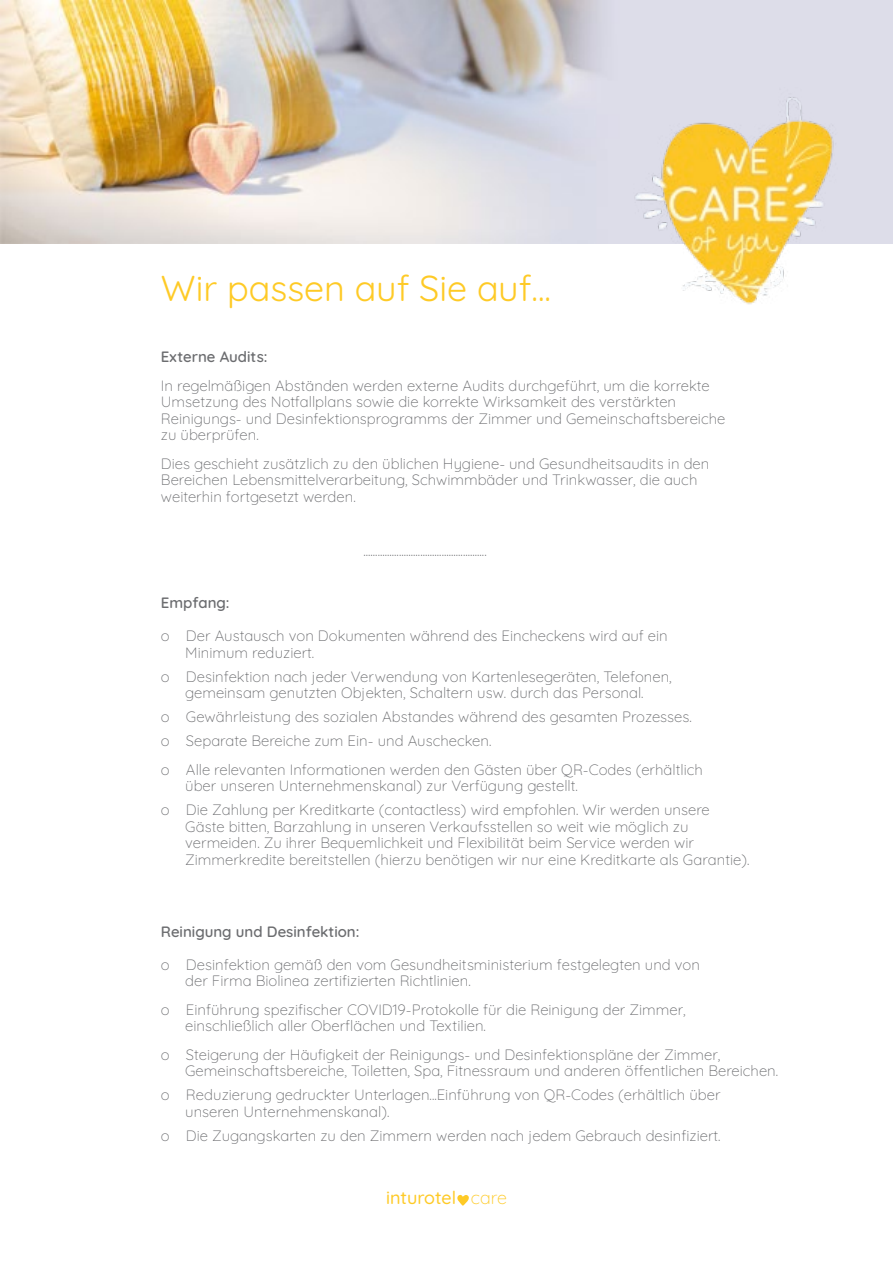
<style>
.page{position:relative;width:893px;height:1263px;background:#fff}
.page>*{position:absolute;margin:0;border:0;box-sizing:border-box;transform-origin:0 0}
.t1{font:36px "Quicksand";color:#feca26}
.t2{font:500 18px "Quicksand";color:#feca26}
.t3{font:300 15px/16.5px "Quicksand";color:#6c6d70}
.t4{font:600 15px "Quicksand";color:#6c6d70}
.s1{font-weight:300}
</style>
<div class="page">
<img style="left:0;top:0;width:893px;height:244px">
<img style="left:622px;top:88px;width:225px;height:216px">
<svg style="left:457px;top:1194px;width:12px;height:12px"></svg>
<h1 class="t1" style="left:161px;top:260px;width:392px">Wir passen auf Sie auf...</h1>
<p class="t4" style="left:161px;top:345px;width:108px">Externe Audits:</p>
<p class="t3" style="left:161px;top:375px;width:566px">In regelmäßigen Abständen werden externe Audits durchgeführt, um die korrekte Umsetzung des Notfallplans sowie die korrekte Wirksamkeit des verstärkten Reinigungs- und Desinfektionsprogramms der Zimmer und Gemeinschaftsbereiche zu überprüfen.</p>
<p class="t3" style="left:161px;top:453px;width:550px">Dies geschieht zusätzlich zu den üblichen Hygiene- und Gesundheitsaudits in den<br>Bereichen Lebensmittelverarbeitung, Schwimmbäder und Trinkwasser, die auch weiterhin fortgesetzt werden.</p>
<p class="t3" style="left:363px;top:540px;width:125px">....................................................</p>
<p class="t4" style="left:161px;top:591px;width:70px">Empfang:</p>
<p class="t3" style="left:185px;top:626px;width:484px;text-indent:-24px">o Der Austausch von Dokumenten während des Eincheckens wird auf ein<br>Minimum reduziert.</p>
<p class="t3" style="left:161px;top:666px;width:512px;text-align:center">o Desinfektion nach jeder Verwendung von Kartenlesegeräten, Telefonen, gemeinsam genutzten Objekten, Schaltern usw. durch das Personal.</p>
<p class="t3" style="left:161px;top:703px;width:532px;line-height:24px">o Gewährleistung des sozialen Abstandes während des gesamten Prozesses. o Separate Bereiche zum Ein- und Auschecken.</p>
<p class="t3" style="left:185px;top:759px;width:519px;text-indent:-24px">o Alle relevanten Informationen werden den Gästen über QR-Codes (erhältlich über unseren Unternehmenskanal) zur Verfügung gestellt.</p>
<p class="t3" style="left:185px;top:800px;width:566px;text-indent:-24px">o Die Zahlung per Kreditkarte (contactless) wird empfohlen. Wir werden unsere Gäste bitten, Barzahlung in unseren Verkaufsstellen so weit wie möglich zu vermeiden. Zu ihrer Bequemlichkeit und Flexibilität beim Service werden wir Zimmerkredite bereitstellen (hierzu benötigen wir nur eine Kreditkarte als Garantie).</p>
<p class="t4" style="left:161px;top:920px;width:200px">Reinigung und Desinfektion:</p>
<p class="t3" style="left:185px;top:954px;width:516px;text-indent:-24px">o Desinfektion gemäß den vom Gesundheitsministerium festgelegten und von der Firma Biolinea zertifizierten Richtlinien.</p>
<p class="t3" style="left:185px;top:999px;width:502px;text-indent:-24px">o Einführung spezifischer COVID19-Protokolle für die Reinigung der Zimmer, einschließlich aller Oberflächen und Textilien.</p>
<p class="t3" style="left:185px;top:1044px;width:594px;text-indent:-24px">o Steigerung der Häufigkeit der Reinigungs- und Desinfektionspläne der Zimmer,<br>Gemeinschaftsbereiche, Toiletten, Spa, Fitnessraum und anderen öffentlichen Bereichen.</p>
<p class="t3" style="left:185px;top:1085px;width:537px;text-indent:-24px">o Reduzierung gedruckter Unterlagen...Einführung von QR-Codes (erhältlich über unseren Unternehmenskanal).</p>
<p class="t3" style="left:161px;top:1125px;width:561px">o Die Zugangskarten zu den Zimmern werden nach jedem Gebrauch desinfiziert.</p>
<p class="t2" style="left:386px;top:1184px;width:122px">inturotel <span class="s1">care</span></p>
</div>
